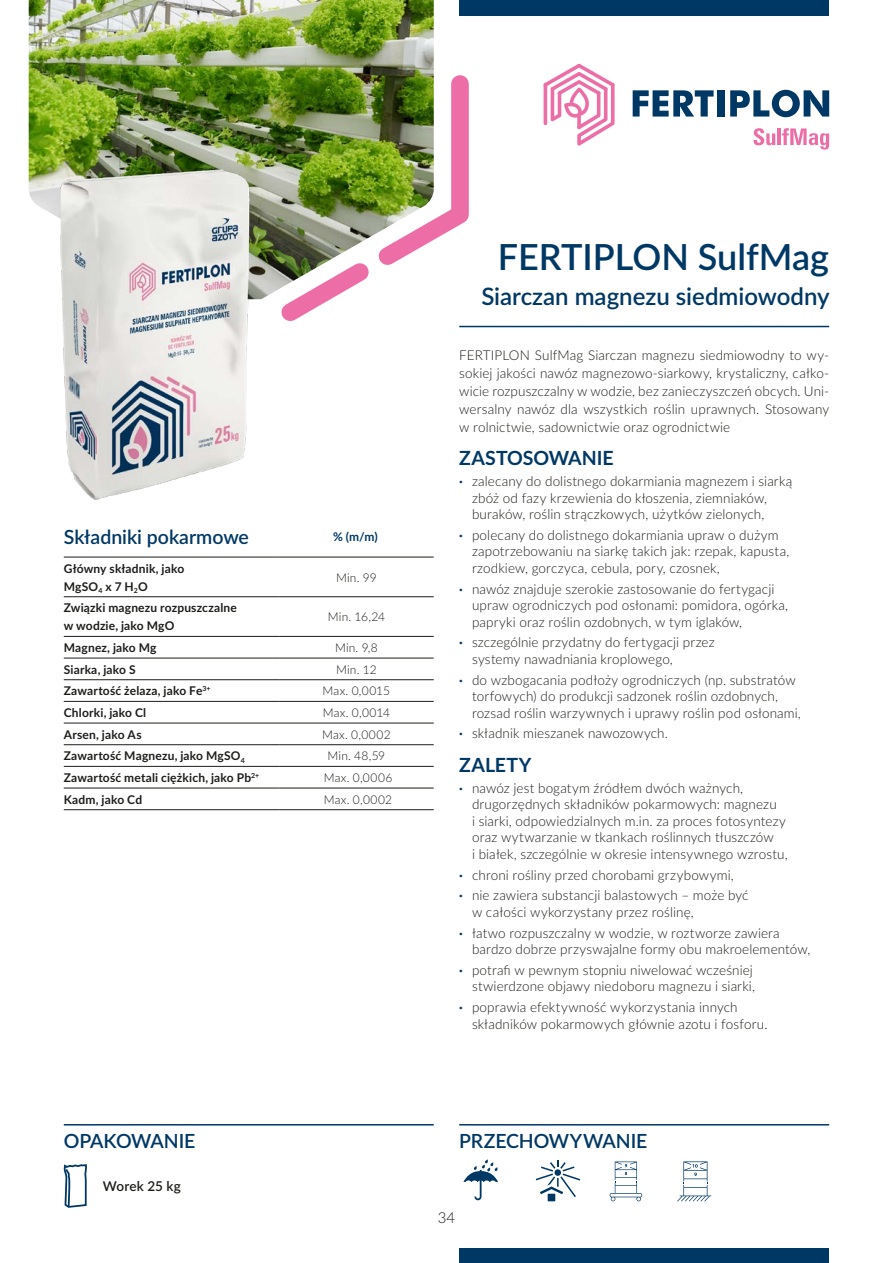
<style>
.page{position:relative;width:893px;height:1263px;background:#fff}
.page>*{position:absolute;margin:0;border:0;box-sizing:border-box;transform-origin:0 0}
.Produkt_-_nazwa{font:600 36px "Lato";color:#003865}
.Heading_1{font:600 24px "Lato";color:#003865}
.Heading_2{font:600 19.5px "Lato";letter-spacing:-.005em;color:#003865}
.Heading_2-2{font:700 19.5px "Lato";color:#003865}
.t1{font:300 15px "Lato";color:#1d1d1b}
.t2{font:300 13.5px/16.5px "Lato";letter-spacing:.01em;color:#1d1d1b}
.t3{font:600 13.5px "Lato";letter-spacing:.01em;color:#1d1d1b}
.t4{font:700 12px/18px "Lato";letter-spacing:.015em;color:#1d1d1b}
.t5{font:300 12px "Lato";letter-spacing:.01em;color:#1d1d1b}
.t6{font:700 12px "Lato";color:#003865}
.s1{font-weight:700;color:#003865}
</style>
<div class="page">
<hr style="left:64px;top:1124px;width:370px;height:1px;background:#003865">
<hr style="left:459px;top:1124px;width:370px;height:1px;background:#003865">
<svg style="left:543px;top:64px;width:72px;height:82px"></svg>
<svg style="left:633px;top:90px;width:81px;height:27px"></svg>
<div style="left:717px;top:90px;width:7px;height:27px;background:#003865"></div>
<svg style="left:730px;top:90px;width:99px;height:27px"></svg>
<svg style="left:753px;top:128px;width:22px;height:17px"></svg>
<hr style="left:778px;top:128px;width:3px;height:17px;background:#ed6ea7">
<svg style="left:782px;top:128px;width:47px;height:22px"></svg>
<img style="left:29px;top:0;width:405px;height:163px">
<img style="left:266px;top:66px;width:212px;height:262px">
<img style="left:29px;top:163px;width:280px;height:337px">
<svg style="left:463px;top:1159px;width:35px;height:41px"></svg>
<div style="left:548px;top:1194px;width:7px;height:7px;background:#003865"></div>
<svg style="left:536px;top:1160px;width:44px;height:37px"></svg>
<div style="left:554px;top:1169px;width:7px;height:7px;background:#003865;border-radius:50%"></div>
<svg style="left:610px;top:1161px;width:32px;height:40px"></svg>
<svg style="left:677px;top:1161px;width:34px;height:40px"></svg>
<svg style="left:63px;top:1164px;width:24px;height:44px"></svg>
<hr style="left:459px;top:326px;width:370px;height:1px;background:#003865">
<hr style="left:64px;top:557px;width:215px;height:1px;background:#1d1d1b">
<hr style="left:279px;top:557px;width:155px;height:1px;background:#1d1d1b">
<hr style="left:64px;top:596px;width:215px;height:1px;background:#1d1d1b">
<hr style="left:279px;top:596px;width:155px;height:1px;background:#1d1d1b">
<hr style="left:64px;top:636px;width:215px;height:1px;background:#1d1d1b">
<hr style="left:279px;top:636px;width:155px;height:1px;background:#1d1d1b">
<hr style="left:64px;top:658px;width:215px;height:1px;background:#1d1d1b">
<hr style="left:279px;top:658px;width:155px;height:1px;background:#1d1d1b">
<hr style="left:64px;top:679px;width:215px;height:1px;background:#1d1d1b">
<hr style="left:279px;top:679px;width:155px;height:1px;background:#1d1d1b">
<hr style="left:64px;top:701px;width:215px;height:1px;background:#1d1d1b">
<hr style="left:279px;top:701px;width:155px;height:1px;background:#1d1d1b">
<hr style="left:64px;top:723px;width:215px;height:1px;background:#1d1d1b">
<hr style="left:279px;top:723px;width:155px;height:1px;background:#1d1d1b">
<hr style="left:64px;top:744px;width:215px;height:1px;background:#1d1d1b">
<hr style="left:279px;top:744px;width:155px;height:1px;background:#1d1d1b">
<hr style="left:64px;top:766px;width:215px;height:1px;background:#1d1d1b">
<hr style="left:279px;top:766px;width:155px;height:1px;background:#1d1d1b">
<hr style="left:64px;top:788px;width:215px;height:1px;background:#1d1d1b">
<hr style="left:279px;top:788px;width:155px;height:1px;background:#1d1d1b">
<hr style="left:64px;top:809px;width:215px;height:1px;background:#1d1d1b">
<hr style="left:279px;top:809px;width:155px;height:1px;background:#1d1d1b">
<div style="left:459px;top:0;width:370px;height:16px;background:#003865"></div>
<div style="left:459px;top:1248px;width:370px;height:15px;background:#003865"></div>
<p class="Heading_2" style="left:64px;top:522px;width:187px">Składniki pokarmowe</p>
<p class="t6" style="left:333px;top:527px;width:46px">% (m/m)</p>
<p class="t4" style="left:64px;top:559px;width:122px">Główny składnik, jako<br>MgSO<sub>4</sub> x 7 H<sub>2</sub>O</p>
<p class="t5" style="left:336px;top:569px;width:42px">Min. 99</p>
<p class="t4" style="left:64px;top:598px;width:175px">Związki magnezu rozpuszczalne w wodzie, jako MgO</p>
<p class="t5" style="left:328px;top:609px;width:59px">Min. 16,24</p>
<p class="t4" style="left:64px;top:638px;width:94px">Magnez, jako Mg</p>
<p class="t5" style="left:335px;top:639px;width:44px">Min. 9,8</p>
<p class="t4" style="left:64px;top:660px;width:73px">Siarka, jako S</p>
<p class="t5" style="left:336px;top:661px;width:42px">Min. 12</p>
<p class="t4" style="left:64px;top:681px;width:148px">Zawartość żelaza, jako Fe<sup>3+</sup></p>
<p class="t5" style="left:323px;top:683px;width:69px">Max. 0,0015</p>
<p class="t4" style="left:64px;top:703px;width:84px">Chlorki, jako Cl</p>
<p class="t5" style="left:323px;top:704px;width:69px">Max. 0,0014</p>
<p class="t4" style="left:64px;top:725px;width:79px">Arsen, jako As</p>
<p class="t5" style="left:322px;top:726px;width:70px">Max. 0,0002</p>
<p class="t4" style="left:64px;top:746px;width:183px">Zawartość Magnezu, jako MgSO<sub>4</sub></p>
<p class="t5" style="left:328px;top:748px;width:59px">Min. 48,59</p>
<p class="t4" style="left:64px;top:768px;width:197px">Zawartość metali ciężkich, jako Pb<sup>2+</sup></p>
<p class="t5" style="left:324px;top:769px;width:70px">Max. 0,0006</p>
<p class="t4" style="left:64px;top:790px;width:80px">Kadm, jako Cd</p>
<p class="t5" style="left:324px;top:791px;width:70px">Max. 0,0002</p>
<p class="Produkt_-_nazwa" style="left:498px;top:230px;width:333px">FERTIPLON SulfMag</p>
<p class="Heading_1" style="left:481px;top:279px;width:350px">Siarczan magnezu siedmiowodny</p>
<p class="t2" style="left:459px;top:345px;width:371px;line-height:18px;text-align:justify">FERTIPLON SulfMag Siarczan magnezu siedmiowodny to wy&shy;sokiej jakości nawóz magnezowo-siarkowy, krystaliczny, całko&shy;wicie rozpuszczalny w wodzie, bez zanieczyszczeń obcych. Uni&shy;wersalny nawóz dla wszystkich roślin uprawnych. Stosowany w rolnictwie, sadownictwie oraz ogrodnictwie</p>
<p class="Heading_2-2" style="left:459px;top:444px;width:156px">ZASTOSOWANIE</p>
<p class="t2" style="left:472px;top:472px;width:322px;text-indent:-13px"><span class="s1">·</span> zalecany do dolistnego dokarmiania magnezem i siarką zbóż od fazy krzewienia do kłoszenia, ziemniaków, buraków, roślin strączkowych, użytków zielonych,</p>
<p class="t2" style="left:472px;top:526px;width:319px;text-indent:-13px"><span class="s1">·</span> polecany do dolistnego dokarmiania upraw o dużym zapotrzebowaniu na siarkę takich jak: rzepak, kapusta, rzodkiew, gorczyca, cebula, pory, czosnek,</p>
<p class="t2" style="left:472px;top:580px;width:318px;text-indent:-13px"><span class="s1">·</span> nawóz znajduje szerokie zastosowanie do fertygacji upraw ogrodniczych pod osłonami: pomidora, ogórka, papryki oraz roślin ozdobnych, w tym iglaków,</p>
<p class="t2" style="left:472px;top:634px;width:244px;text-indent:-13px"><span class="s1">·</span> szczególnie przydatny do fertygacji przez systemy nawadniania kroplowego,</p>
<p class="t2" style="left:472px;top:671px;width:330px;text-indent:-13px"><span class="s1">·</span> do wzbogacania podłoży ogrodniczych (np. substratów torfowych) do produkcji sadzonek roślin ozdobnych, rozsad roślin warzywnych i uprawy roślin pod osłonami,</p>
<p class="t2" style="left:459px;top:725px;width:210px"><span class="s1">·</span> składnik mieszanek nawozowych.</p>
<p class="Heading_2-2" style="left:459px;top:751px;width:74px">ZALETY</p>
<p class="t2" style="left:472px;top:779px;width:317px;text-indent:-13px"><span class="s1">·</span> nawóz jest bogatym źródłem dwóch ważnych, drugorzędnych składników pokarmowych: magnezu<br>i siarki, odpowiedzialnych m.in. za proces fotosyntezy oraz wytwarzanie w tkankach roślinnych tłuszczów<br>i białek, szczególnie w okresie intensywnego wzrostu,</p>
<p class="t2" style="left:459px;top:866px;width:276px"><span class="s1">·</span> chroni rośliny przed chorobami grzybowymi,</p>
<p class="t2" style="left:472px;top:887px;width:278px;text-indent:-13px"><span class="s1">·</span> nie zawiera substancji balastowych – może być w całości wykorzystany przez roślinę,</p>
<p class="t2" style="left:472px;top:924px;width:340px;text-indent:-13px"><span class="s1">·</span> łatwo rozpuszczalny w wodzie, w roztworze zawiera bardzo dobrze przyswajalne formy obu makroelementów,</p>
<p class="t2" style="left:459px;top:961px;width:297px;text-align:right"><span class="s1">·</span> potrafi w pewnym stopniu niwelować wcześniej stwierdzone objawy niedoboru magnezu i siarki,</p>
<p class="t2" style="left:472px;top:998px;width:297px;text-indent:-13px"><span class="s1">·</span> poprawia efektywność wykorzystania innych składników pokarmowych głównie azotu i fosforu.</p>
<h3 class="Heading_2" style="left:64px;top:1127px;width:133px">OPAKOWANIE</h3>
<h3 class="Heading_2" style="left:459px;top:1127px;width:190px">PRZECHOWYWANIE</h3>
<p class="t3" style="left:103px;top:1176px;width:80px">Worek 25 kg</p>
<p class="t1" style="left:438px;top:1207px;width:19px">34</p>
</div>
